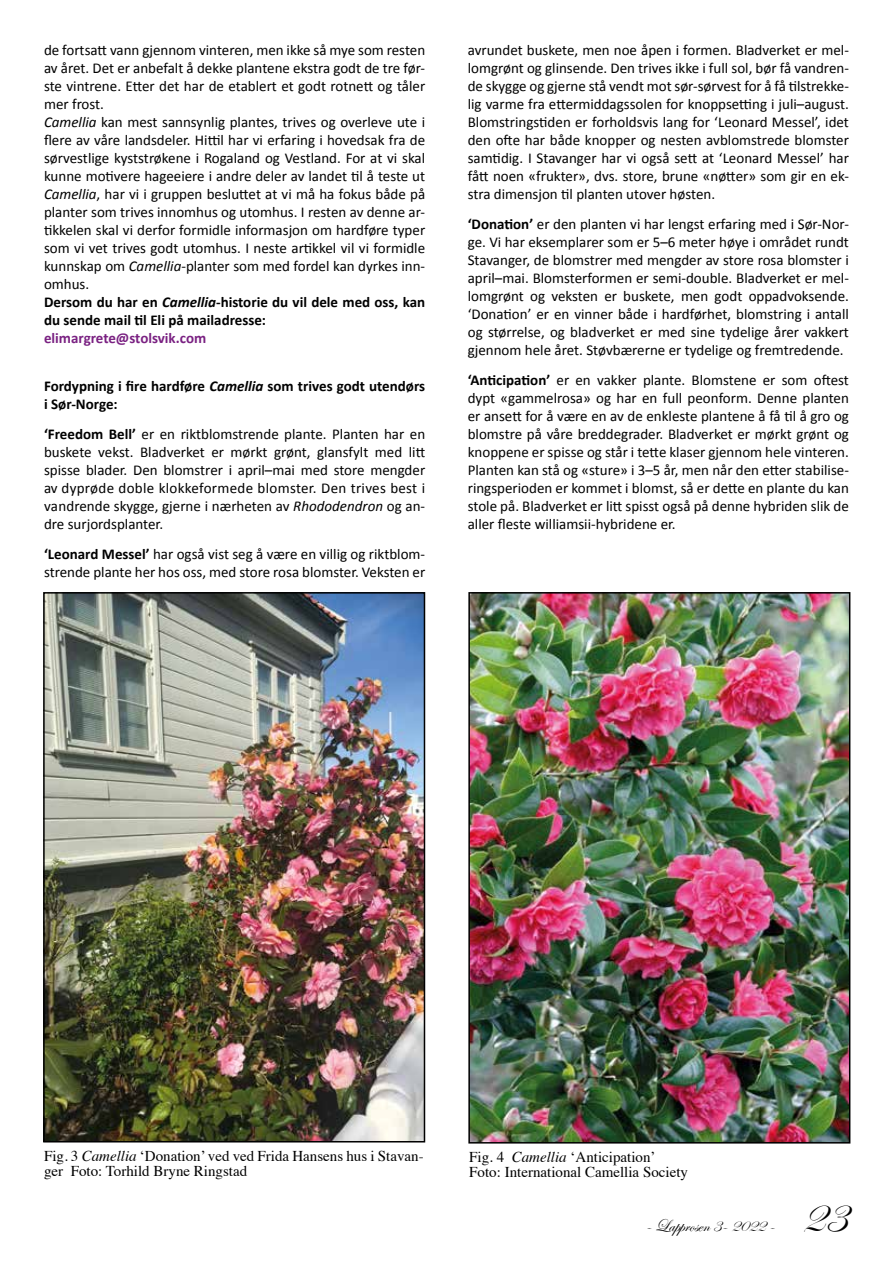
<style>
.page{position:relative;width:893px;height:1263px;background:#fff}
.page>*{position:absolute;margin:0;border:0;box-sizing:border-box;transform-origin:0 0}
.t1{font:48px "Edwardian Script ITC";color:#000}
.t2{font:18px "Edwardian Script ITC";color:#000}
.t3{font:15px/18px "Calibri";color:#000;text-align:justify}
.t4{font:15px/15px "Times";color:#000}
.t5{font:700 15px/18px "Calibri";color:#000}
.t6{font:700 15px "Calibri";color:#7a2182}
.s1{font-style:italic}
.s2{font-weight:700}
.s3{font-weight:700;font-style:italic}
</style>
<div class="page">
<img style="left:46px;top:595px;width:376px;height:544px">
<div style="left:43px;top:592px;width:382px;height:550px;border:2px solid #000"></div>
<img style="left:471px;top:595px;width:376px;height:545px">
<div style="left:468px;top:592px;width:382px;height:551px;border:2px solid #000"></div>
<p class="t3" style="left:44px;top:41px;width:383px;text-align:left">de fortsatt vann gjennom vinteren, men ikke så mye som resten av året. Det er anbefalt å dekke plantene ekstra godt de tre før&shy;ste vintrene. Etter det har de etablert et godt rotnett og tåler mer frost.<br><span class="s1">Camellia</span> kan mest sannsynlig plantes, trives og overleve ute i flere av våre landsdeler. Hittil har vi erfaring i hovedsak fra de sørvestlige kyststrøkene i Rogaland og Vestland. For at vi skal kunne motivere hageeiere i andre deler av landet til å teste ut <span class="s1">Camellia</span>, har vi i gruppen besluttet at vi må ha fokus både på planter som trives innomhus og utomhus. I resten av denne ar&shy;tikkelen skal vi derfor formidle informasjon om hardføre typer som vi vet trives godt utomhus. I neste artikkel vil vi formidle kunnskap om <span class="s1">Camellia</span>-planter som med fordel kan dyrkes inn&shy;omhus.<br><span class="s2">Dersom du har en</span> <span class="s3">Camellia</span><span class="s2">-historie du vil dele med oss, kan du sende mail til Eli på mailadresse:</span></p>
<p class="t6" style="left:44px;top:329px;width:164px">elimargrete@stolsvik.com</p>
<p class="t5" style="left:44px;top:377px;width:383px">Fordypning i fire hardføre <span class="s1">Camellia</span> som trives godt utendørs i Sør-Norge:</p>
<p class="t3" style="left:44px;top:425px;width:383px"><span class="s2">‘Freedom Bell’</span> er en riktblomstrende plante. Planten har en buskete vekst. Bladverket er mørkt grønt, glansfylt med litt spisse blader. Den blomstrer i april–mai med store mengder av dyprøde doble klokkeformede blomster. Den trives best i vandrende skygge, gjerne i nærheten av <span class="s1">Rhododendron</span> og an&shy;dre surjordsplanter.</p>
<p class="t3" style="left:44px;top:545px;width:383px"><span class="s2">‘Leonard Messel’</span> har også vist seg å være en villig og riktblom&shy;strende plante her hos oss, med store rosa blomster. Veksten er</p>
<p class="t3" style="left:468px;top:41px;width:383px">avrundet buskete, men noe åpen i formen. Bladverket er mel&shy;lomgrønt og glinsende. Den trives ikke i full sol, bør få vandren&shy;de skygge og gjerne stå vendt mot sør-sørvest for å få tilstrekke&shy;lig varme fra ettermiddagssolen for knoppsetting i juli–august.<br>Blomstringstiden er forholdsvis lang for ‘Leonard Messel’, idet den ofte har både knopper og nesten avblomstrede blomster samtidig. I Stavanger har vi også sett at ‘Leonard Messel’ har fått noen «frukter», dvs. store, brune «nøtter» som gir en ek&shy;stra dimensjon til planten utover høsten.</p>
<p class="t3" style="left:468px;top:215px;width:383px"><span class="s2">‘Donation’</span> er den planten vi har lengst erfaring med i Sør-Nor&shy;ge. Vi har eksemplarer som er 5–6 meter høye i området rundt Stavanger, de blomstrer med mengder av store rosa blomster i april–mai. Blomsterformen er semi-double. Bladverket er mel&shy;lomgrønt og veksten er buskete, men godt oppadvoksende. ‘Donation’ er en vinner både i hardførhet, blomstring i antall og størrelse, og bladverket er med sine tydelige årer vakkert gjennom hele året. Støvbærerne er tydelige og fremtredende.</p>
<p class="t3" style="left:468px;top:371px;width:383px"><span class="s2">‘Anticipation’</span> er en vakker plante. Blomstene er som oftest dypt «gammelrosa» og har en full peonform. Denne planten er ansett for å være en av de enkleste plantene å få til å gro og blomstre på våre breddegrader. Bladverket er mørkt grønt og knoppene er spisse og står i tette klaser gjennom hele vinteren.<br>Planten kan stå og «sture» i 3–5 år, men når den etter stabilise&shy;ringsperioden er kommet i blomst, så er dette en plante du kan stole på. Bladverket er litt spisst også på denne hybriden slik de aller fleste williamsii-hybridene er.</p>
<p class="t4" style="left:44px;top:1147px;width:381px">Fig. 3 <span class="s1">Camellia</span> ‘Donation’ ved ved Frida Hansens hus i Stavan&shy;ger Foto: Torhild Bryne Ringstad</p>
<p class="t4" style="left:469px;top:1148px;width:220px">Fig. 4 <span class="s1">Camellia</span> ‘Anticipation’<br>Foto: International Camellia Society</p>
<p class="t2" style="left:645px;top:1216px;width:131px">- Lapprosen 3- 2022 -</p>
<h1 class="t1" style="left:800px;top:1190px;width:47px">23</h1>
</div>
